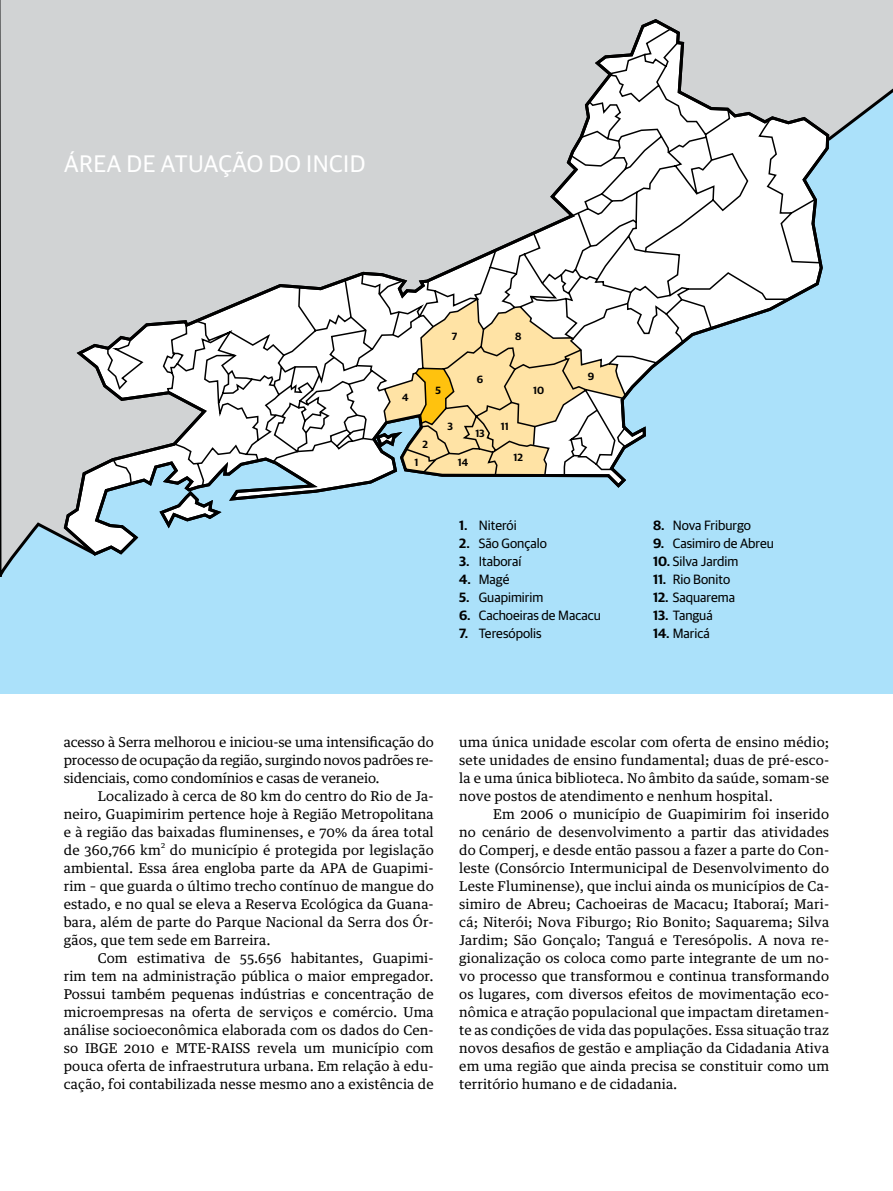
<style>
.page{position:relative;width:893px;height:1191px;background:#fff}
.page>*{position:absolute;margin:0;border:0;box-sizing:border-box;transform-origin:0 0}
.t1{font:24px "Guardian Sans";letter-spacing:.02em;color:#fff}
.t2{font:13.5px/18px "Guardian Text Egyp";letter-spacing:.01em;color:#000;text-align:justify}
.t3{font:13.5px "Guardian Sans";color:#000}
.t4{font:600 10.5px "Guardian Sans";color:#000}
.t5{font:7.8px "Guardian Text Egyp";color:#000}
.s1{font-weight:600}
</style>
<div class="page">
<div style="left:0;top:0;width:893px;height:693px;background:#abe1fa"></div>
<svg style="left:0;top:0;width:893px;height:577px"></svg>
<svg style="left:62px;top:17px;width:769px;height:540px"></svg>
<h1 class="t1" style="left:64px;top:147px;width:303px">Área de Atuação do I ncid</h1>
<p class="t4" style="left:452px;top:328px;width:7px">7</p>
<p class="t4" style="left:515px;top:328px;width:8px">8</p>
<p class="t4" style="left:402px;top:390px;width:8px">4</p>
<p class="t4" style="left:436px;top:382px;width:7px">5</p>
<p class="t4" style="left:477px;top:372px;width:8px">6</p>
<p class="t4" style="left:588px;top:369px;width:8px">9</p>
<p class="t4" style="left:533px;top:382px;width:12px">10</p>
<p class="t4" style="left:422px;top:436px;width:7px">2</p>
<p class="t4" style="left:414px;top:454px;width:5px">1</p>
<p class="t4" style="left:448px;top:418px;width:7px">3</p>
<p class="t4" style="left:475px;top:426px;width:11px">13</p>
<p class="t4" style="left:458px;top:454px;width:12px">14</p>
<p class="t4" style="left:501px;top:418px;width:9px">11</p>
<p class="t4" style="left:514px;top:449px;width:11px">12</p>
<p class="t3" style="left:459px;top:515px;width:59px"><span class="s1">1.</span> N iterói</p>
<p class="t3" style="left:459px;top:533px;width:89px"><span class="s1">2.</span> São Gonçalo</p>
<p class="t3" style="left:459px;top:551px;width:64px"><span class="s1">3.</span> Itaboraí</p>
<p class="t3" style="left:459px;top:569px;width:52px"><span class="s1">4.</span> Magé</p>
<p class="t3" style="left:459px;top:587px;width:86px"><span class="s1">5.</span> Guapimirim</p>
<p class="t3" style="left:459px;top:605px;width:143px"><span class="s1">6.</span> Cachoeiras de Macacu</p>
<p class="t3" style="left:459px;top:623px;width:84px"><span class="s1">7.</span> Teresópolis</p>
<p class="t3" style="left:653px;top:515px;width:99px"><span class="s1">8.</span> N ova Friburgo</p>
<p class="t3" style="left:653px;top:533px;width:122px"><span class="s1">9.</span> Casimiro de Abreu</p>
<p class="t3" style="left:653px;top:551px;width:87px"><span class="s1">10.</span> Silva Jardim</p>
<p class="t3" style="left:653px;top:569px;width:79px"><span class="s1">11.</span> Rio Bonito</p>
<p class="t3" style="left:653px;top:587px;width:83px"><span class="s1">12.</span> Saquarema</p>
<p class="t3" style="left:653px;top:605px;width:61px"><span class="s1">13.</span> Tanguá</p>
<p class="t3" style="left:653px;top:623px;width:58px"><span class="s1">14.</span> Maricá</p>
<p class="t2" style="left:64px;top:732px;width:371px">acesso à Serra melhorou e iniciou-se uma intensificação do processo de ocupação da região, surgindo novos padrões re&shy;sidenciais, como condomínios e casas de veraneio.</p>
<p class="t2" style="left:64px;top:786px;width:371px;text-indent:34px">Localizado à cerca de 80 km do centro do Rio de Ja&shy;neiro, Guapimirim pertence hoje à Região Metropolitana e à região das baixadas fluminenses, e 70% da área total de 360,766 km</p>
<p class="t5" style="left:161px;top:838px;width:6px">2</p>
<p class="t2" style="left:64px;top:840px;width:371px;text-indent:106px">do município é protegida por legislação ambiental. Essa área engloba parte da APA de Guapimi&shy;rim – que guarda o último trecho contínuo de mangue do estado, e no qual se eleva a Reserva Ecológica da Guana&shy;bara, além de parte do Parque Nacional da Serra dos Ór&shy;gãos, que tem sede em Barreira.</p>
<p class="t2" style="left:64px;top:948px;width:371px;text-indent:34px">Com estimativa de 55.656 habitantes, Guapimi&shy;rim tem na administração pública o maior empregador.<br>Possui também pequenas indústrias e concentração de microempresas na oferta de serviços e comércio. Uma análise socioeconômica elaborada com os dados do Cen&shy;so IBGE 2010 e MTE-RAISS revela um município com pouca oferta de infraestrutura urbana. Em relação à edu&shy;cação, foi contabilizada nesse mesmo ano a existência de</p>
<p class="t2" style="left:459px;top:732px;width:371px">uma única unidade escolar com oferta de ensino médio; sete unidades de ensino fundamental; duas de pré-esco&shy;la e uma única biblioteca. No âmbito da saúde, somam-se nove postos de atendimento e nenhum hospital.</p>
<p class="t2" style="left:459px;top:804px;width:371px;text-indent:34px">Em 2006 o município de Guapimirim foi inserido no cenário de desenvolvimento a partir das atividades do Comperj, e desde então passou a fazer a parte do Con&shy;leste (Consórcio Intermunicipal de Desenvolvimento do Leste Fluminense), que inclui ainda os municípios de Ca&shy;simiro de Abreu; Cachoeiras de Macacu; Itaboraí; Mari&shy;cá; Niterói; Nova Fiburgo; Rio Bonito; Saquarema; Silva Jardim; São Gonçalo; Tanguá e Teresópolis. A nova re&shy;gionalização os coloca como parte integrante de um no&shy;vo processo que transformou e continua transformando os lugares, com diversos efeitos de movimentação eco&shy;nômica e atração populacional que impactam diretamen&shy;te as condições de vida das populações. Essa situação traz novos desafios de gestão e ampliação da Cidadania Ativa em uma região que ainda precisa se constituir como um território humano e de cidadania.</p>
</div>
